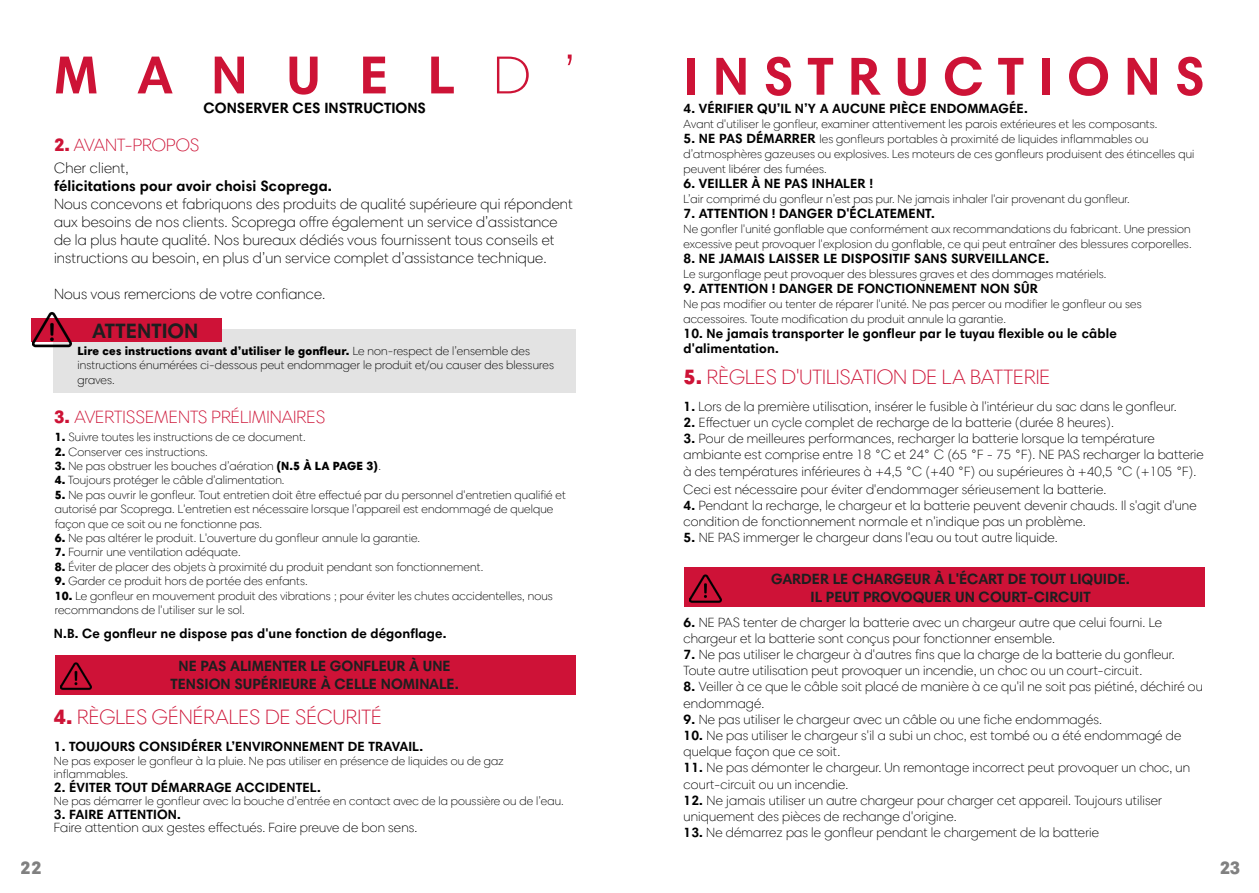
<style>
.page{position:relative;width:1259px;height:893px;background:#fff}
.page>*{position:absolute;margin:0;border:0;box-sizing:border-box;transform-origin:0 0}
.t1{font:700 54px "Harmonia Sans Pro Cyr";letter-spacing:.26em;color:#cd1336}
.t2{font:300 21px "Harmonia Sans Pro Cyr";color:#cd1336}
.t3{font:700 21px "Harmonia Sans Pro Cyr";color:#1d1f1f}
.t4{font:300 18px "Harmonia Sans Pro Cyr";color:#cd1336}
.t5{font:900 18px "Harmonia Sans Pro Cyr";color:#000}
.t6{font:300 15px/18px "Harmonia Sans Pro Cyr";letter-spacing:.01em;color:#000}
.t7{font:700 15px/18px "Harmonia Sans Pro Cyr";color:#1d1f1f;text-align:center}
.t8{font:700 15px "Harmonia Sans Pro Cyr";letter-spacing:.01em;color:#000}
.t9{font:300 13.5px/16.2px "Harmonia Sans Pro Cyr";letter-spacing:.01em;color:#000}
.t10{font:700 13.5px/15px "Harmonia Sans Pro Cyr";letter-spacing:.01em;color:#000}
.t11{font:300 12px/14.4px "Harmonia Sans Pro Cyr";letter-spacing:.01em;color:#000}
.s1{font-weight:300}
.s2{font-weight:900}
.s3{font-weight:700;font-size:13.5px}
.s4{font-weight:700}
</style>
<div class="page">
<div style="left:53px;top:329px;width:522px;height:64px;background:#e3e3e3"></div>
<div style="left:31px;top:318px;width:191px;height:24px;background:#ce1237"></div>
<img style="left:32px;top:312px;width:40px;height:36px">
<div style="left:55px;top:655px;width:520px;height:39px;background:#ce1237"></div>
<img style="left:60px;top:662px;width:32px;height:28px">
<div style="left:684px;top:568px;width:521px;height:39px;background:#ce1237"></div>
<img style="left:690px;top:574px;width:31px;height:29px">
<h1 class="t1" style="left:54px;top:41px;width:523px">MANUEL<span class="s1">D’</span></h1>
<p class="t8" style="left:203px;top:98px;width:224px">CONSERVER CES INSTRUCTIONS</p>
<h3 class="t4" style="left:54px;top:134px;width:147px"><span class="s2">2.</span> AVANT-PROPOS</h3>
<p class="t6" style="left:54px;top:159px;width:76px">Cher client,</p>
<p class="t8" style="left:54px;top:176px;width:279px">félicitations pour avoir choisi Scoprega.</p>
<p class="t6" style="left:54px;top:195px;width:520px">Nous concevons et fabriquons des produits de qualité supérieure qui répondent aux besoins de nos clients. Scoprega offre également un service d’assistance de la plus haute qualité. Nos bureaux dédiés vous fournissent tous conseils et instructions au besoin, en plus d’un service complet d’assistance technique.</p>
<p class="t6" style="left:54px;top:285px;width:273px">Nous vous remercions de votre confiance.</p>
<h2 class="t3" style="left:92px;top:317px;width:108px">ATTENTION</h2>
<p class="t11" style="left:78px;top:343px;width:478px"><span class="s2">Lire ces instructions avant d’utiliser le gonfleur.</span> Le non-respect de l’ensemble des instructions énumérées ci-dessous peut endommager le produit et/ou causer des blessures graves.</p>
<h3 class="t4" style="left:54px;top:406px;width:273px"><span class="s2">3.</span> AVERTISSEMENTS PRÉLIMINAIRES</h3>
<p class="t11" style="left:55px;top:430px;width:252px"><span class="s2">1.</span> Suivre toutes les instructions de ce document.</p>
<p class="t11" style="left:55px;top:444px;width:155px"><span class="s2">2.</span> Conserver ces instructions.</p>
<p class="t11" style="left:55px;top:459px;width:328px"><span class="s2">3.</span> Ne pas obstruer les bouches d’aération <span class="s2">(N.5 À LA PAGE 3)</span>.</p>
<p class="t11" style="left:55px;top:473px;width:231px"><span class="s2">4.</span> Toujours protéger le câble d'alimentation.</p>
<p class="t11" style="left:55px;top:487px;width:512px"><span class="s2">5.</span> Ne pas ouvrir le gonfleur. Tout entretien doit être effectué par du personnel d'entretien qualifié et autorisé par Scoprega. L'entretien est nécessaire lorsque l’appareil est endommagé de quelque façon que ce soit ou ne fonctionne pas.</p>
<p class="t11" style="left:55px;top:531px;width:367px"><span class="s2">6.</span> Ne pas altérer le produit. L'ouverture du gonfleur annule la garantie.</p>
<p class="t11" style="left:55px;top:545px;width:188px"><span class="s2">7.</span> Fournir une ventilation adéquate.</p>
<p class="t11" style="left:55px;top:559px;width:430px"><span class="s2">8.</span> Éviter de placer des objets à proximité du produit pendant son fonctionnement.</p>
<p class="t11" style="left:55px;top:574px;width:254px"><span class="s2">9.</span> Garder ce produit hors de portée des enfants.</p>
<p class="t11" style="left:55px;top:588px;width:499px"><span class="s2">10.</span> Le gonfleur en mouvement produit des vibrations ; pour éviter les chutes accidentelles, nous recommandons de l'utiliser sur le sol.</p>
<p class="t10" style="left:54px;top:625px;width:394px">N.B. Ce gonfleur ne dispose pas d'une fonction de dégonflage.</p>
<p class="t7" style="left:170px;top:657px;width:290px">NE PAS ALIMENTER LE GONFLEUR À UNE<br>TENSION SUPÉRIEURE À CELLE NOMINALE.</p>
<h2 class="t2" style="left:54px;top:704px;width:329px"><span class="s2">4.</span> RÈGLES GÉNÉRALES DE SÉCURITÉ</h2>
<p class="t10" style="left:54px;top:739px;width:371px">1. TOUJOURS CONSIDÉRER L’ENVIRONNEMENT DE TRAVAIL.</p>
<p class="t11" style="left:54px;top:754px;width:451px;line-height:13.5px">Ne pas exposer le gonfleur à la pluie. Ne pas utiliser en présence de liquides ou de gaz inflammables.</p>
<p class="t10" style="left:54px;top:779px;width:268px">2. ÉVITER TOUT DÉMARRAGE ACCIDENTEL.</p>
<p class="t11" style="left:54px;top:794px;width:511px">Ne pas démarrer le gonfleur avec la bouche d’entrée en contact avec de la poussière ou de l’eau.</p>
<p class="t10" style="left:54px;top:806px;width:128px">3. FAIRE ATTENTION.</p>
<p class="t9" style="left:54px;top:819px;width:365px">Faire attention aux gestes effectués. Faire preuve de bon sens.</p>
<h1 class="t1" style="left:683px;top:42px;width:523px">INSTRUCTIONS</h1>
<p class="t10" style="left:683px;top:101px;width:346px">4. VÉRIFIER QU’IL N’Y A AUCUNE PIÈCE ENDOMMAGÉE.</p>
<p class="t11" style="left:683px;top:117px;width:475px">Avant d'utiliser le gonfleur, examiner attentivement les parois extérieures et les composants.</p>
<p class="t11" style="left:683px;top:131px;width:512px;line-height:15px"><span class="s3">5. NE PAS DÉMARRER</span> les gonfleurs portables à proximité de liquides inflammables ou d’atmosphères gazeuses ou explosives. Les moteurs de ces gonfleurs produisent des étincelles qui peuvent libérer des fumées.</p>
<p class="t10" style="left:683px;top:176px;width:191px">6. VEILLER À NE PAS INHALER !</p>
<p class="t11" style="left:683px;top:192px;width:447px">L’air comprimé du gonfleur n’est pas pur. Ne jamais inhaler l'air provenant du gonfleur.</p>
<p class="t10" style="left:683px;top:206px;width:253px">7. ATTENTION ! DANGER D'ÉCLATEMENT.</p>
<p class="t11" style="left:683px;top:221px;width:510px;line-height:15px">Ne gonfler l'unité gonflable que conformément aux recommandations du fabricant. Une pression excessive peut provoquer l'explosion du gonflable, ce qui peut entraîner des blessures corporelles.</p>
<p class="t10" style="left:683px;top:251px;width:367px">8. NE JAMAIS LAISSER LE DISPOSITIF SANS SURVEILLANCE.</p>
<p class="t11" style="left:683px;top:267px;width:424px">Le surgonflage peut provoquer des blessures graves et des dommages matériels.</p>
<p class="t10" style="left:683px;top:281px;width:356px">9. ATTENTION ! DANGER DE FONCTIONNEMENT NON SÛR</p>
<p class="t11" style="left:683px;top:296px;width:459px;line-height:15px">Ne pas modifier ou tenter de réparer l'unité. Ne pas percer ou modifier le gonfleur ou ses accessoires. Toute modification du produit annule la garantie.</p>
<p class="t10" style="left:683px;top:326px;width:435px">10. Ne jamais transporter le gonfleur par le tuyau flexible ou le câble d'alimentation.</p>
<h2 class="t2" style="left:683px;top:365px;width:368px"><span class="s2">5.</span> RÈGLES D'UTILISATION DE LA BATTERIE</h2>
<p class="t9" style="left:683px;top:398px;width:495px"><span class="s4">1.</span> Lors de la première utilisation, insérer le fusible à l'intérieur du sac dans le gonfleur.</p>
<p class="t9" style="left:683px;top:414px;width:432px"><span class="s4">2.</span> Effectuer un cycle complet de recharge de la batterie (durée 8 heures).</p>
<p class="t9" style="left:683px;top:430px;width:522px"><span class="s4">3.</span> Pour de meilleures performances, recharger la batterie lorsque la température ambiante est comprise entre 18 °C et 24° C (65 °F - 75 °F). NE PAS recharger la batterie à des températures inférieures à +4,5 °C (+40 °F) ou supérieures à +40,5 °C (+105 °F).</p>
<p class="t9" style="left:683px;top:481px;width:424px">Ceci est nécessaire pour éviter d'endommager sérieusement la batterie.</p>
<p class="t9" style="left:683px;top:497px;width:515px"><span class="s4">4.</span> Pendant la recharge, le chargeur et la batterie peuvent devenir chauds. Il s'agit d'une condition de fonctionnement normale et n'indique pas un problème.</p>
<p class="t9" style="left:683px;top:529px;width:376px"><span class="s4">5.</span> NE PAS immerger le chargeur dans l'eau ou tout autre liquide.</p>
<p class="t7" style="left:771px;top:569px;width:360px">GARDER LE CHARGEUR À L'ÉCART DE TOUT LIQUIDE.<br>IL PEUT PROVOQUER UN COURT-CIRCUIT</p>
<p class="t9" style="left:683px;top:614px;width:480px"><span class="s4">6.</span> NE PAS tenter de charger la batterie avec un chargeur autre que celui fourni. Le chargeur et la batterie sont conçus pour fonctionner ensemble.</p>
<p class="t9" style="left:683px;top:646px;width:492px"><span class="s4">7.</span> Ne pas utiliser le chargeur à d'autres fins que la charge de la batterie du gonfleur.<br>Toute autre utilisation peut provoquer un incendie, un choc ou un court-circuit.</p>
<p class="t9" style="left:683px;top:679px;width:521px"><span class="s4">8.</span> Veiller à ce que le câble soit placé de manière à ce qu'il ne soit pas piétiné, déchiré ou endommagé.</p>
<p class="t9" style="left:683px;top:711px;width:420px"><span class="s4">9.</span> Ne pas utiliser le chargeur avec un câble ou une fiche endommagés.</p>
<p class="t9" style="left:683px;top:727px;width:499px"><span class="s4">10.</span> Ne pas utiliser le chargeur s'il a subi un choc, est tombé ou a été endommagé de quelque façon que ce soit.</p>
<p class="t9" style="left:683px;top:760px;width:508px"><span class="s4">11.</span> Ne pas démonter le chargeur. Un remontage incorrect peut provoquer un choc, un court-circuit ou un incendie.</p>
<p class="t9" style="left:683px;top:792px;width:480px"><span class="s4">12.</span> Ne jamais utiliser un autre chargeur pour charger cet appareil. Toujours utiliser uniquement des pièces de rechange d'origine.</p>
<p class="t9" style="left:683px;top:824px;width:417px"><span class="s4">13.</span> Ne démarrez pas le gonfleur pendant le chargement de la batterie</p>
<h3 class="t5" style="left:21px;top:856px;width:22px">22</h3>
<h3 class="t5" style="left:1219px;top:856px;width:22px">23</h3>
</div>
